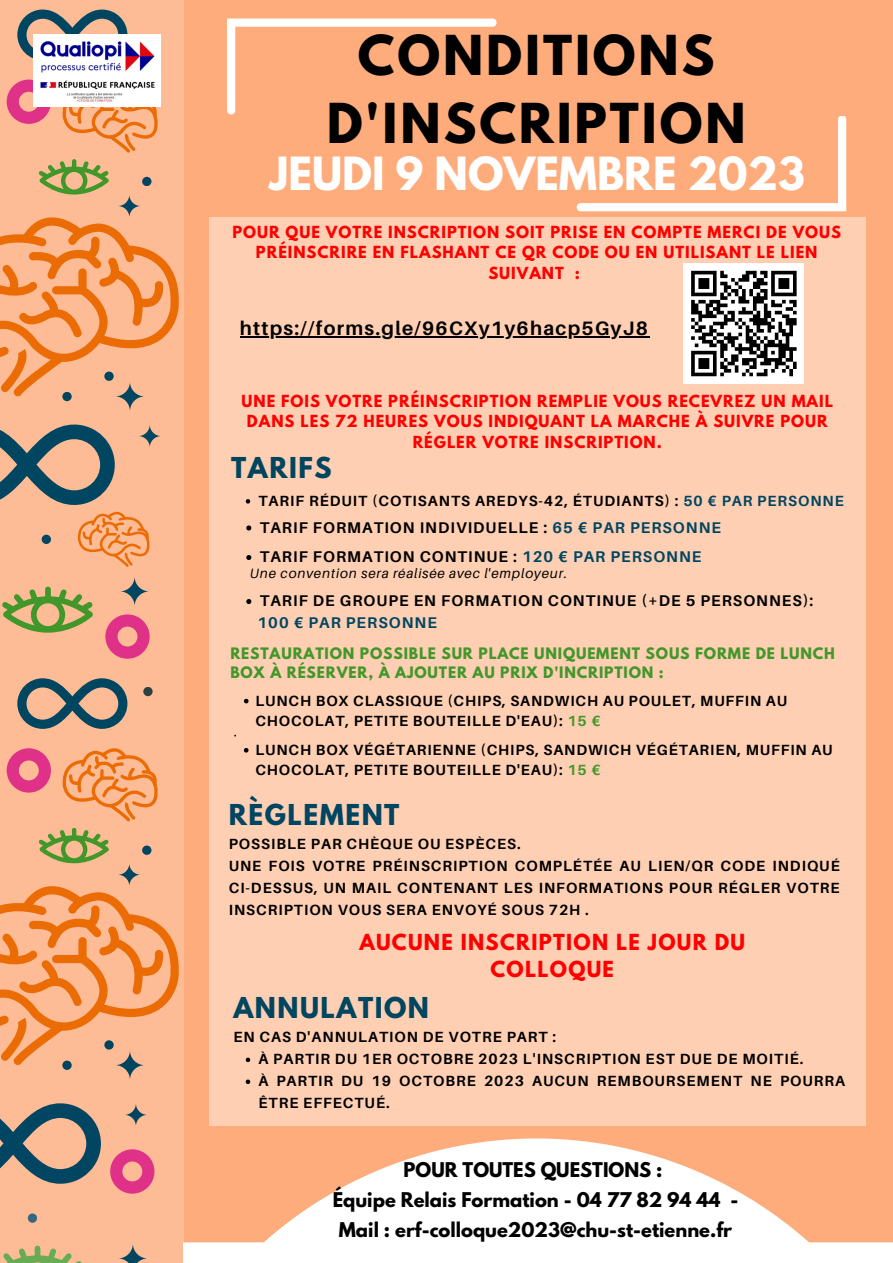
<style>
.page{position:relative;width:893px;height:1263px;background:#feac7c}
.page>*{position:absolute;margin:0;border:0;box-sizing:border-box;transform-origin:0 0}
.t1{font:700 48.75px/68.1px "League Spartan";letter-spacing:.06em;color:#000;text-align:center}
.t2{font:700 40.5px "League Spartan";color:#fff}
.t3{font:700 25.5px "League Spartan";letter-spacing:.06em;color:#004660}
.t4{font:700 25.5px "League Spartan";letter-spacing:.06em;color:#004561}
.t5{font:700 25.5px "League Spartan";letter-spacing:.06em;color:#004560}
.t6{font:700 19.65px/27px "League Spartan";letter-spacing:.065em;color:#f00;text-align:center}
.t7{font:700 19.42px "Aileron";letter-spacing:.065em;color:#000}
.t8{font:700 18px/29.8px "League Spartan";color:#000;text-align:center}
.t9{font:700 15.52px "Aileron";letter-spacing:.065em;color:#000}
.t10{font:700 15.52px "Aileron";letter-spacing:.065em;color:#004561}
.t11{font:700 14.77px/21.9px "Aileron";letter-spacing:.065em;color:#000}
.t12{font:700 14.77px/20.2px "League Spartan";letter-spacing:.065em;color:#f00;text-align:center}
.t13{font:700 14.02px/19.6px "League Spartan";letter-spacing:.06em;color:#42972a}
.t14{font:italic 13.5px "Aileron";letter-spacing:.065em;color:#000}
.s1{color:#004561}
.s2{color:#004560}
.s3{color:#42972a}
</style>
<div class="page">
<div style="left:0;top:0;width:158px;height:1263px;background:#fdbc95"></div>
<svg style="left:7px;top:0;width:177px;height:1263px"></svg>
<svg style="left:124px;top:1103px;width:23px;height:23px"></svg>
<svg style="left:118px;top:1243px;width:30px;height:20px"></svg>
<svg style="left:0;top:1103px;width:101px;height:81px"></svg>
<svg style="left:39px;top:159px;width:70px;height:36px"></svg>
<svg style="left:62px;top:107px;width:96px;height:46px"></svg>
<svg style="left:0;top:217px;width:179px;height:179px"></svg>
<svg style="left:2px;top:586px;width:91px;height:47px"></svg>
<svg style="left:78px;top:512px;width:72px;height:55px"></svg>
<svg style="left:7px;top:80px;width:44px;height:44px"></svg>
<svg style="left:105px;top:614px;width:45px;height:45px"></svg>
<div style="left:142px;top:177px;width:9px;height:9px;background:#004661;border-radius:50%"></div>
<div style="left:62px;top:392px;width:10px;height:9px;background:#004560;border-radius:50%"></div>
<div style="left:42px;top:535px;width:9px;height:9px;background:#004661;border-radius:50%"></div>
<svg style="left:118px;top:194px;width:23px;height:24px"></svg>
<svg style="left:138px;top:424px;width:23px;height:24px"></svg>
<div style="left:104px;top:372px;width:10px;height:9px;background:#004560;border-radius:50%"></div>
<svg style="left:115px;top:381px;width:30px;height:30px"></svg>
<svg style="left:120px;top:576px;width:29px;height:30px"></svg>
<svg style="left:0;top:424px;width:115px;height:81px"></svg>
<svg style="left:17px;top:10px;width:110px;height:50px"></svg>
<svg style="left:39px;top:828px;width:70px;height:35px"></svg>
<svg style="left:62px;top:748px;width:96px;height:73px"></svg>
<svg style="left:0;top:886px;width:179px;height:179px"></svg>
<svg style="left:7px;top:748px;width:44px;height:45px"></svg>
<div style="left:142px;top:845px;width:9px;height:10px;background:#004561;border-radius:50%"></div>
<div style="left:143px;top:687px;width:10px;height:9px;background:#2b4141;border-radius:50%"></div>
<div style="left:62px;top:1060px;width:10px;height:10px;background:#004560;border-radius:50%"></div>
<svg style="left:118px;top:863px;width:23px;height:23px"></svg>
<div style="left:104px;top:1040px;width:10px;height:9px;background:#004560;border-radius:50%"></div>
<svg style="left:115px;top:1050px;width:30px;height:30px"></svg>
<svg style="left:17px;top:678px;width:110px;height:51px"></svg>
<svg style="left:110px;top:1149px;width:44px;height:44px"></svg>
<svg style="left:576px;top:116px;width:270px;height:95px"></svg>
<svg style="left:227px;top:19px;width:270px;height:96px"></svg>
<svg style="left:264px;top:1138px;width:545px;height:104px;fill:#fff"></svg>
<div style="left:183px;top:1242px;width:710px;height:21px;background:#fff"></div>
<div style="left:209px;top:217px;width:656px;height:909px;background:#fecfb3"></div>
<div style="left:684px;top:263px;width:120px;height:120px;background:#fff"></div>
<svg style="left:691px;top:270px;width:106px;height:107px"></svg>
<svg style="left:246px;top:1057px;width:4px;height:5px"></svg>
<svg style="left:246px;top:1079px;width:4px;height:5px"></svg>
<svg style="left:244px;top:699px;width:4px;height:4px"></svg>
<svg style="left:244px;top:748px;width:4px;height:4px"></svg>
<hr style="left:240px;top:336px;width:409px;height:1px;background:#000">
<svg style="left:246px;top:499px;width:4px;height:5px"></svg>
<svg style="left:246px;top:599px;width:5px;height:5px"></svg>
<svg style="left:246px;top:525px;width:5px;height:5px"></svg>
<svg style="left:246px;top:555px;width:5px;height:5px"></svg>
<img style="left:33px;top:35px;width:128px;height:72px">
<p class="t1" style="left:327px;top:27px;width:420px">CONDITIONS<br>D'INSCRIPTION</p>
<p class="t2" style="left:269px;top:154px;width:537px">JEUDI 9 NOVEMBRE 2023</p>
<p class="t12" style="left:232px;top:224px;width:610px">POUR QUE VOTRE INSCRIPTION SOIT PRISE EN COMPTE MERCI DE VOUS<br>PRÉINSCRIRE EN FLASHANT CE QR CODE OU EN UTILISANT LE LIEN<br>SUIVANT :</p>
<p class="t7" style="left:240px;top:316px;width:409px">https://forms.gle/96CXy1y6hacp5GyJ8</p>
<p class="t12" style="left:241px;top:393px;width:593px">UNE FOIS VOTRE PRÉINSCRIPTION REMPLIE VOUS RECEVREZ UN MAIL<br>DANS LES 72 HEURES VOUS INDIQUANT LA MARCHE À SUIVRE POUR<br>RÉGLER VOTRE INSCRIPTION.</p>
<p class="t5" style="left:231px;top:455px;width:102px">TARIFS</p>
<p class="t11" style="left:258px;top:489px;width:587px">TARIF RÉDUIT (COTISANTS AREDYS-42, ÉTUDIANTS) : <span class="s1">50 € PAR PERSONNE</span></p>
<p class="t9" style="left:260px;top:518px;width:463px">TARIF FORMATION INDIVIDUELLE : <span class="s2">65 € PAR PERSONNE</span></p>
<p class="t9" style="left:260px;top:547px;width:443px">TARIF FORMATION CONTINUE : <span class="s1">120 € PAR PERSONNE</span></p>
<p class="t14" style="left:250px;top:565px;width:319px">Une convention sera réalisée avec l'employeur.</p>
<p class="t9" style="left:260px;top:591px;width:555px">TARIF DE GROUPE EN FORMATION CONTINUE (+DE 5 PERSONNES):</p>
<p class="t10" style="left:257px;top:613px;width:181px">100 € PAR PERSONNE</p>
<p class="t13" style="left:230px;top:645px;width:606px">RESTAURATION POSSIBLE SUR PLACE UNIQUEMENT SOUS FORME DE LUNCH<br>BOX À RÉSERVER, À AJOUTER AU PRIX D'INCRIPTION :</p>
<p class="t11" style="left:255px;top:690px;width:533px;line-height:20.7px">LUNCH BOX CLASSIQUE (CHIPS, SANDWICH AU POULET, MUFFIN AU<br>CHOCOLAT, PETITE BOUTEILLE D'EAU): <span class="s3">15 €</span></p>
<p class="t11" style="left:255px;top:739px;width:578px;line-height:20.7px">LUNCH BOX VÉGÉTARIENNE (CHIPS, SANDWICH VÉGÉTARIEN, MUFFIN AU<br>CHOCOLAT, PETITE BOUTEILLE D'EAU): <span class="s3">15 €</span></p>
<p class="t4" style="left:229px;top:802px;width:172px">RÈGLEMENT</p>
<p class="t11" style="left:229px;top:832px;width:293px">POSSIBLE PAR CHÈQUE OU ESPÈCES.</p>
<p class="t11" style="left:229px;top:855px;width:612px;text-align:justify">UNE FOIS VOTRE PRÉINSCRIPTION COMPLÉTÉE AU LIEN/QR CODE INDIQUÉ CI-DESSUS, UN MAIL CONTENANT LES INFORMATIONS POUR RÉGLER VOTRE INSCRIPTION VOUS SERA ENVOYÉ SOUS 72H .</p>
<p class="t6" style="left:359px;top:931px;width:387px">AUCUNE INSCRIPTION LE JOUR DU<br>COLLOQUE</p>
<p class="t3" style="left:233px;top:995px;width:197px">ANNULATION</p>
<p class="t11" style="left:258px;top:1048px;width:546px">À PARTIR DU 1ER OCTOBRE 2023 L'INSCRIPTION EST DUE DE MOITIÉ.</p>
<p class="t11" style="left:258px;top:1070px;width:588px">À PARTIR DU 19 OCTOBRE 2023 AUCUN REMBOURSEMENT NE POURRA<br>ÊTRE EFFECTUÉ.</p>
<p class="t11" style="left:233px;top:1026px;width:324px">EN CAS D'ANNULATION DE VOTRE PART :</p>
<p class="t8" style="left:403px;top:1157px;width:260px">POUR TOUTES QUESTIONS :</p>
<p class="t8" style="left:333px;top:1187px;width:407px">Équipe Relais Formation - 04 77 82 94 44 -<br>Mail : erf-colloque2023@chu-st-etienne.fr</p>
</div>
